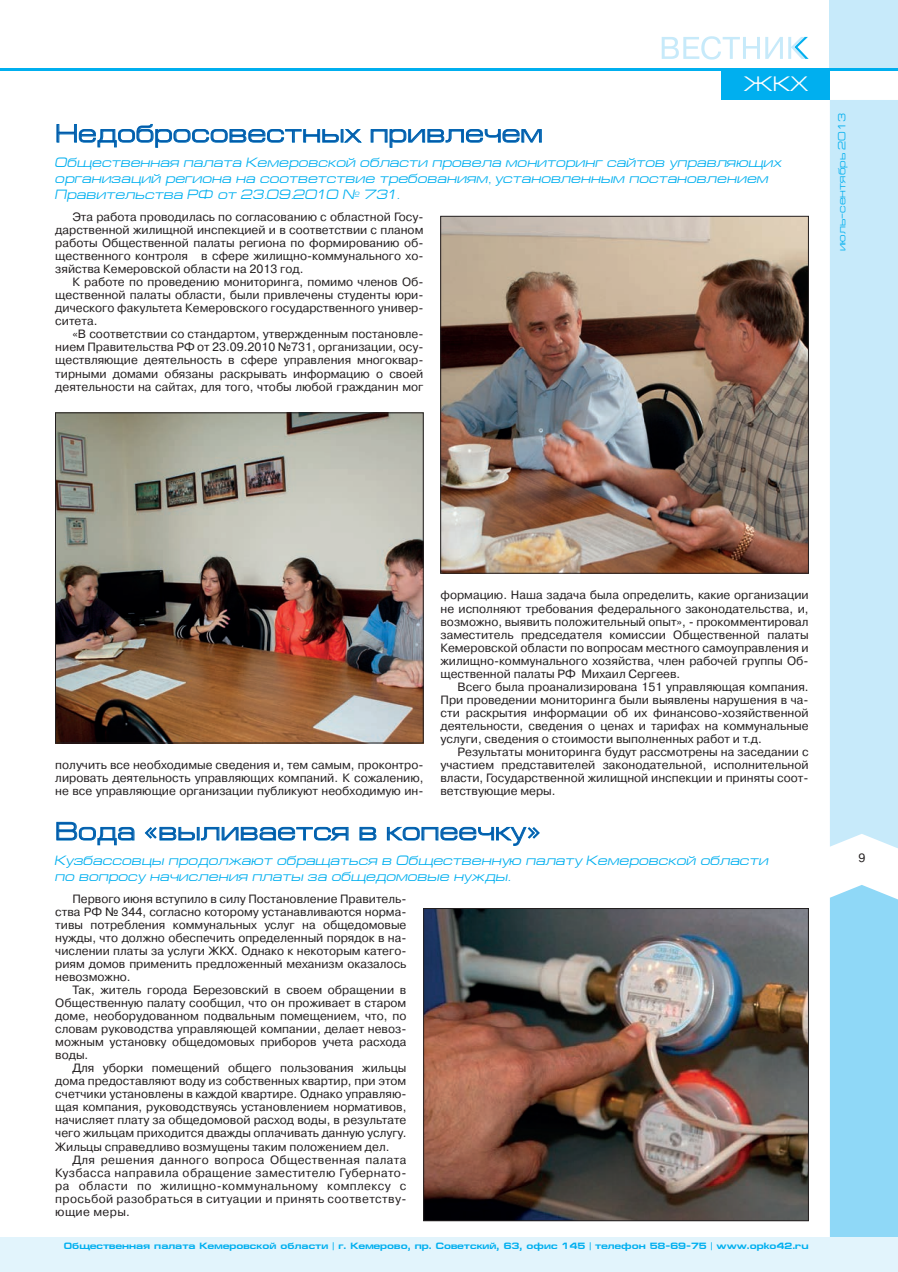
<style>
.page{position:relative;width:898px;height:1272px;background:#fff}
.page>*{position:absolute;margin:0;border:0;box-sizing:border-box;transform-origin:0 0}
.t1{font:25.5px "Europe Ext";letter-spacing:.01em;color:#015aaa}
.t2{font:21px "Europe Ext";color:#fff}
.t3{font:italic 13.5px/16.2px "Europe Ext";color:#00afef}
.t4{font:12px/13px "Pragmatica C";color:#231f20;text-align:justify}
.t5{font:10.5px "Europe Ext";color:#00afef}
.t6{font:700 9.15px "Europe Ext";color:#00afef}
</style>
<div class="page">
<div style="left:830px;top:100px;width:67px;height:748px;background:#c7eafa"></div>
<div style="left:829px;top:885px;width:68px;height:352px;background:#8fd8f7"></div>
<div style="left:829px;top:0;width:68px;height:68px;background:#c7eafa"></div>
<div style="left:0;top:1237px;width:897px;height:34px;background:#e2f4fc"></div>
<hr style="left:0;top:68px;width:897px;height:2px;background:#00afef">
<svg style="left:661px;top:36px;width:147px;height:24px"></svg>
<svg style="left:56px;top:124px;width:306px;height:24px"></svg>
<svg style="left:370px;top:129px;width:172px;height:19px"></svg>
<svg style="left:56px;top:821px;width:79px;height:24px"></svg>
<svg style="left:144px;top:826px;width:205px;height:14px"></svg>
<svg style="left:359px;top:826px;width:17px;height:14px"></svg>
<svg style="left:387px;top:826px;width:153px;height:20px"></svg>
<img style="left:57px;top:414px;width:364px;height:327px">
<div style="left:55px;top:412px;width:368px;height:331px;border:1px solid #231f20"></div>
<div style="left:721px;top:68px;width:108px;height:32px;background:#00afef"></div>
<img style="left:425px;top:910px;width:381px;height:308px">
<div style="left:423px;top:908px;width:385px;height:312px;border:1px solid #231f20"></div>
<img style="left:442px;top:218px;width:364px;height:353px">
<div style="left:440px;top:216px;width:368px;height:357px;border:1px solid #231f20"></div>
<h2 class="t2" style="left:743px;top:72px;width:66px">ЖКХ</h2>
<h1 class="t1" style="left:55px;top:120px;width:488px">Недобросовестных привлечем</h1>
<p class="t3" style="left:55px;top:154px;width:728px">Общественная палата Кемеровской области провела мониторинг сайтов управляющих организаций региона на соответствие требованиям, установленным постановлением<br>Правительства РФ от 23.09.2010 № 731.</p>
<p class="t4" style="left:55px;top:210px;width:369px;text-indent:17px">Эта работа проводилась по согласованию с областной Госу&shy;дарственной жилищной инспекцией и в соответствии с планом работы Общественной палаты региона по формированию об&shy;щественного контроля в сфере жилищно-коммунального хо&shy;зяйства Кемеровской области на 2013 год.</p>
<p class="t4" style="left:55px;top:276px;width:369px;text-indent:17px">К работе по проведению мониторинга, помимо членов Об&shy;щественной палаты области, были привлечены студенты юри&shy;дического факультета Кемеровского государственного универ&shy;ситета.</p>
<p class="t4" style="left:55px;top:328px;width:369px;text-indent:17px">«В соответствии со стандартом, утвержденным постановле&shy;нием Правительства РФ от 23.09.2010 №731, организации, осу&shy;ществляющие деятельность в сфере управления многоквар&shy;тирными домами обязаны раскрывать информацию о своей деятельности на сайтах, для того, чтобы любой гражданин мог</p>
<p class="t5" style="left:835px;top:251px;width:140px;rotate:-90deg">июль–сентябрь 2013</p>
<p class="t4" style="left:440px;top:589px;width:369px">формацию. Наша задача была определить, какие организации не исполняют требования федерального законодательства, и, возможно, выявить положительный опыт», - прокомментировал заместитель председателя комиссии Общественной палаты Кемеровской области по вопросам местного самоуправления и жилищно-коммунального хозяйства, член рабочей группы Об&shy;щественной палаты РФ Михаил Сергеев.</p>
<p class="t4" style="left:440px;top:680px;width:369px;text-indent:17px">Всего была проанализирована 151 управляющая компания.<br>При проведении мониторинга были выявлены нарушения в ча&shy;сти раскрытия информации об их финансово-хозяйственной деятельности, сведения о ценах и тарифах на коммунальные услуги, сведения о стоимости выполненных работ и т.д.</p>
<p class="t4" style="left:440px;top:745px;width:369px;text-indent:17px">Результаты мониторинга будут рассмотрены на заседании с участием представителей законодательной, исполнительной власти, Государственной жилищной инспекции и приняты соот&shy;ветствующие меры.</p>
<h1 class="t1" style="left:55px;top:817px;width:486px">Вода «выливается в копеечку»</h1>
<p class="t3" style="left:55px;top:852px;width:714px">Кузбассовцы продолжают обращаться в Общественную палату Кемеровской области по вопросу начисления платы за общедомовые нужды.</p>
<p class="t4" style="left:55px;top:892px;width:352px;text-indent:17px">Первого июня вступило в силу Постановление Правитель&shy;ства РФ № 344, согласно которому устанавливаются норма&shy;тивы потребления коммунальных услуг на общедомовые нужды, что должно обеспечить определенный порядок в на&shy;числении платы за услуги ЖКХ. Однако к некоторым катего&shy;риям домов применить предложенный механизм оказалось невозможно.</p>
<p class="t4" style="left:55px;top:983px;width:352px;text-indent:17px">Так, житель города Березовский в своем обращении в Общественную палату сообщил, что он проживает в старом доме, необорудованном подвальным помещением, что, по словам руководства управляющей компании, делает невоз&shy;можным установку общедомовых приборов учета расхода воды.</p>
<p class="t4" style="left:55px;top:1061px;width:352px;text-indent:17px">Для уборки помещений общего пользования жильцы дома предоставляют воду из собственных квартир, при этом счетчики установлены в каждой квартире. Однако управляю&shy;щая компания, руководствуясь установлением нормативов, начисляет плату за общедомовой расход воды, в результате чего жильцам приходится дважды оплачивать данную услугу.<br>Жильцы справедливо возмущены таким положением дел.</p>
<p class="t4" style="left:55px;top:1153px;width:352px;text-indent:17px">Для решения данного вопроса Общественная палата Кузбасса направила обращение заместителю Губернато&shy;ра области по жилищно-коммунальному комплексу с просьбой разобраться в ситуации и принять соответству&shy;ющие меры.</p>
<p class="t4" style="left:55px;top:758px;width:369px">получить все необходимые сведения и, тем самым, проконтро&shy;лировать деятельность управляющих компаний. К сожалению, не все управляющие организации публикуют необходимую ин-</p>
<p class="t6" style="left:64px;top:1240px;width:746px">Общественная палата Кемеровской области | г. Кемерово, пр. Советский, 63, офис 145 | телефон 58-69-75 | www.opko42.ru</p>
<p class="t4" style="left:858px;top:851px;width:8px">9</p>
</div>
